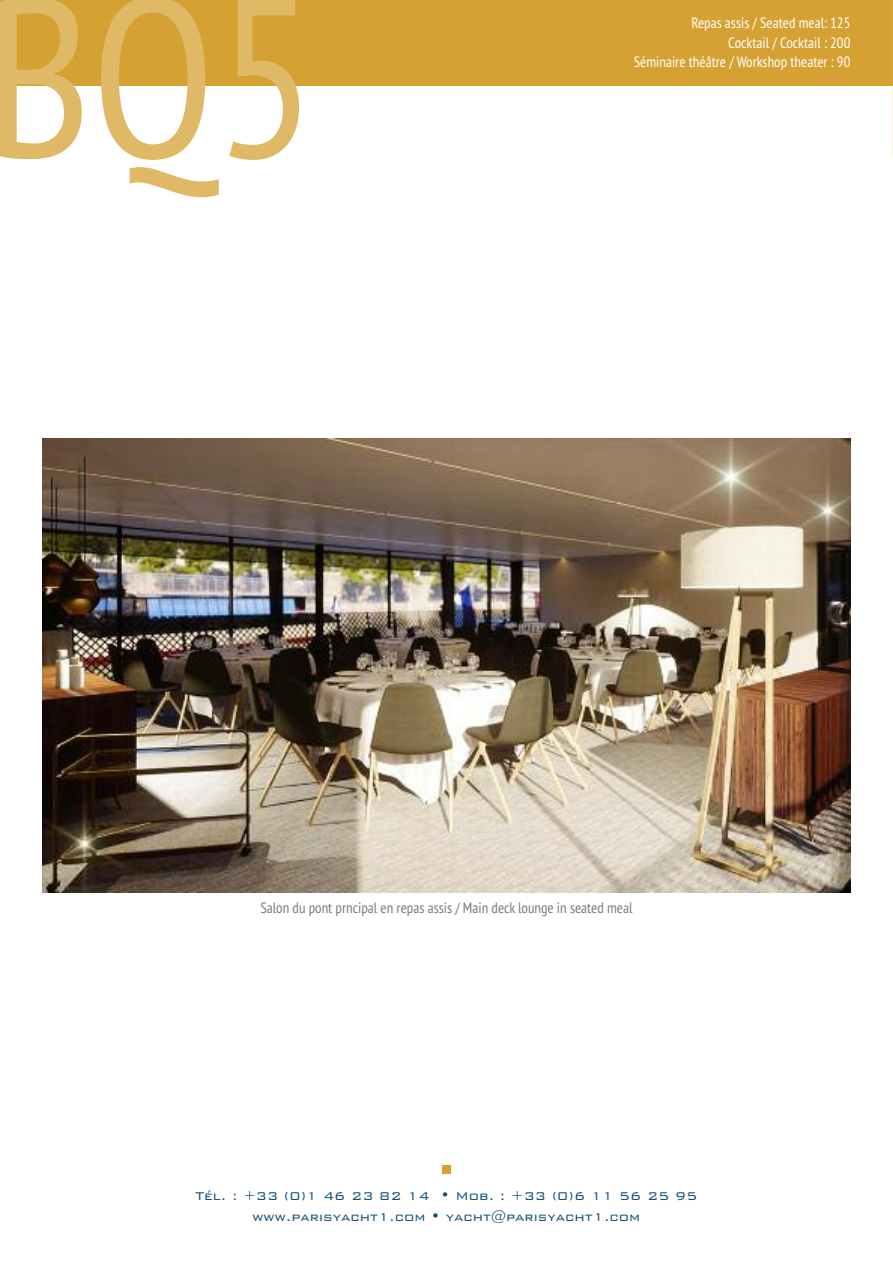
<style>
.page{position:relative;width:893px;height:1263px;background:#fff}
.page>*{position:absolute;margin:0;border:0;box-sizing:border-box;transform-origin:0 0}
.t1{font:condensed 225px "PT Sans";color:#e0b966}
.t2{font:300 15px/21px "Bank Gothic";color:#115074;text-align:center}
.t3{font:condensed 15px/19.5px "PT Sans";color:#fff;text-align:right}
.t4{font:condensed 15px "PT Sans";color:#7d7c7d}
</style>
<div class="page">
<div style="left:0;top:0;width:893px;height:85px;background:#d5a133"></div>
<img style="left:43px;top:439px;width:807px;height:454px">
<div style="left:442px;top:1165px;width:9px;height:9px;background:#d5a133"></div>
<h1 class="t1" style="left:-15px;top:-66px;width:332px">BQ5</h1>
<p class="t3" style="left:634px;top:13px;width:218px">Repas assis / Seated meal: 125<br>Cocktail / Cocktail : 200<br>Séminaire théâtre / Workshop theater : 90</p>
<p class="t4" style="left:260px;top:898px;width:374px">Salon du pont prncipal en repas assis / Main deck lounge in seated meal</p>
<p class="t2" style="left:195px;top:1184px;width:503px">Tél. : +33 (0)1 46 23 82 14 • Mob. : +33 (0)6 11 56 25 95 www.parisyacht1.com • yacht@parisyacht1.com</p>
</div>
